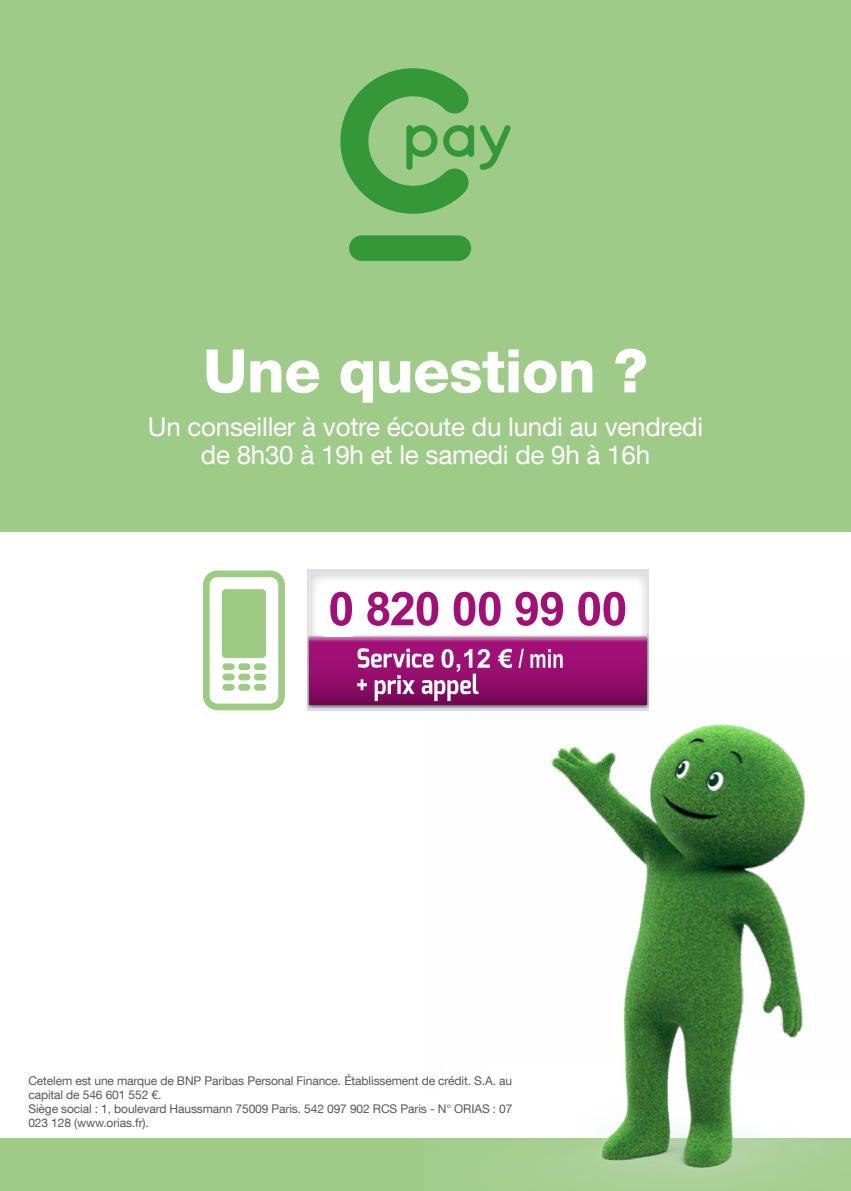
<style>
.page{position:relative;width:851px;height:1191px;background:#fff}
.page>*{position:absolute;margin:0;border:0;box-sizing:border-box;transform-origin:0 0}
.t1{font:800 60px "Helvetica Neue LT Com";letter-spacing:-.01em;color:#fff}
.t2{font:26px/28px "Helvetica Neue LT Com";letter-spacing:-.01em;color:#fff;text-align:center}
.t3{font:12px/14px "Helvetica Neue LT Com";letter-spacing:-.01em;color:#575756}
</style>
<div class="page">
<div style="left:0;top:0;width:850px;height:531px;background:#9fcb88"></div>
<div style="left:0;top:1138px;width:850px;height:53px;background:#9fcb88"></div>
<div style="left:349px;top:235px;width:122px;height:26px;background:#349839;border-radius:13px"></div>
<svg style="left:340px;top:68px;width:171px;height:146px"></svg>
<div style="left:203px;top:570px;width:82px;height:140px;border:7px solid #9ecb84;border-radius:11px"></div>
<div style="left:222px;top:589px;width:44px;height:69px;background:#9ecb84;border-radius:4px"></div>
<div style="left:222px;top:663px;width:13px;height:7px;background:#9ecb84;border-radius:3px"></div>
<div style="left:238px;top:663px;width:12px;height:7px;background:#9ecb84;border-radius:3px"></div>
<div style="left:254px;top:663px;width:12px;height:7px;background:#9ecb84;border-radius:3px"></div>
<div style="left:222px;top:673px;width:13px;height:7px;background:#9ecb84;border-radius:3px"></div>
<div style="left:238px;top:673px;width:12px;height:7px;background:#9ecb84;border-radius:3px"></div>
<div style="left:254px;top:673px;width:12px;height:7px;background:#9ecb84;border-radius:3px"></div>
<div style="left:222px;top:684px;width:13px;height:6px;background:#9ecb84;border-radius:3px"></div>
<div style="left:238px;top:684px;width:12px;height:6px;background:#9ecb84;border-radius:3px"></div>
<div style="left:254px;top:684px;width:12px;height:6px;background:#9ecb84;border-radius:3px"></div>
<img style="left:424px;top:658px;width:426px;height:533px">
<div style="left:307px;top:570px;width:341px;height:62px;background:#dfdfe3"></div>
<img style="left:307px;top:632px;width:341px;height:78px">
<img style="left:309px;top:574px;width:337px;height:58px">
<img style="left:309px;top:632px;width:337px;height:5px">
<img style="left:309px;top:637px;width:337px;height:68px">
<svg style="left:330px;top:592px;width:22px;height:34px"></svg>
<svg style="left:367px;top:592px;width:71px;height:34px"></svg>
<svg style="left:453px;top:592px;width:47px;height:34px"></svg>
<svg style="left:515px;top:592px;width:48px;height:34px"></svg>
<svg style="left:578px;top:592px;width:47px;height:34px"></svg>
<svg style="left:357px;top:648px;width:133px;height:53px"></svg>
<svg style="left:498px;top:649px;width:14px;height:19px"></svg>
<svg style="left:518px;top:649px;width:5px;height:19px"></svg>
<svg style="left:530px;top:649px;width:32px;height:18px"></svg>
<h1 class="t1" style="left:203px;top:335px;width:446px">Une question ?</h1>
<h2 class="t2" style="left:148px;top:412px;width:556px">Un conseiller à votre écoute du lundi au vendredi de 8h30 à 19h et le samedi de 9h à 16h</h2>
<p class="t3" style="left:28px;top:1073px;width:485px">Cetelem est une marque de BNP Paribas Personal Finance. Établissement de crédit. S.A. au capital de 546 601 552 €.<br>Siège social : 1, boulevard Haussmann 75009 Paris. 542 097 902 RCS Paris - N° ORIAS : 07<br>023 128 (www.orias.fr).</p>
</div>
